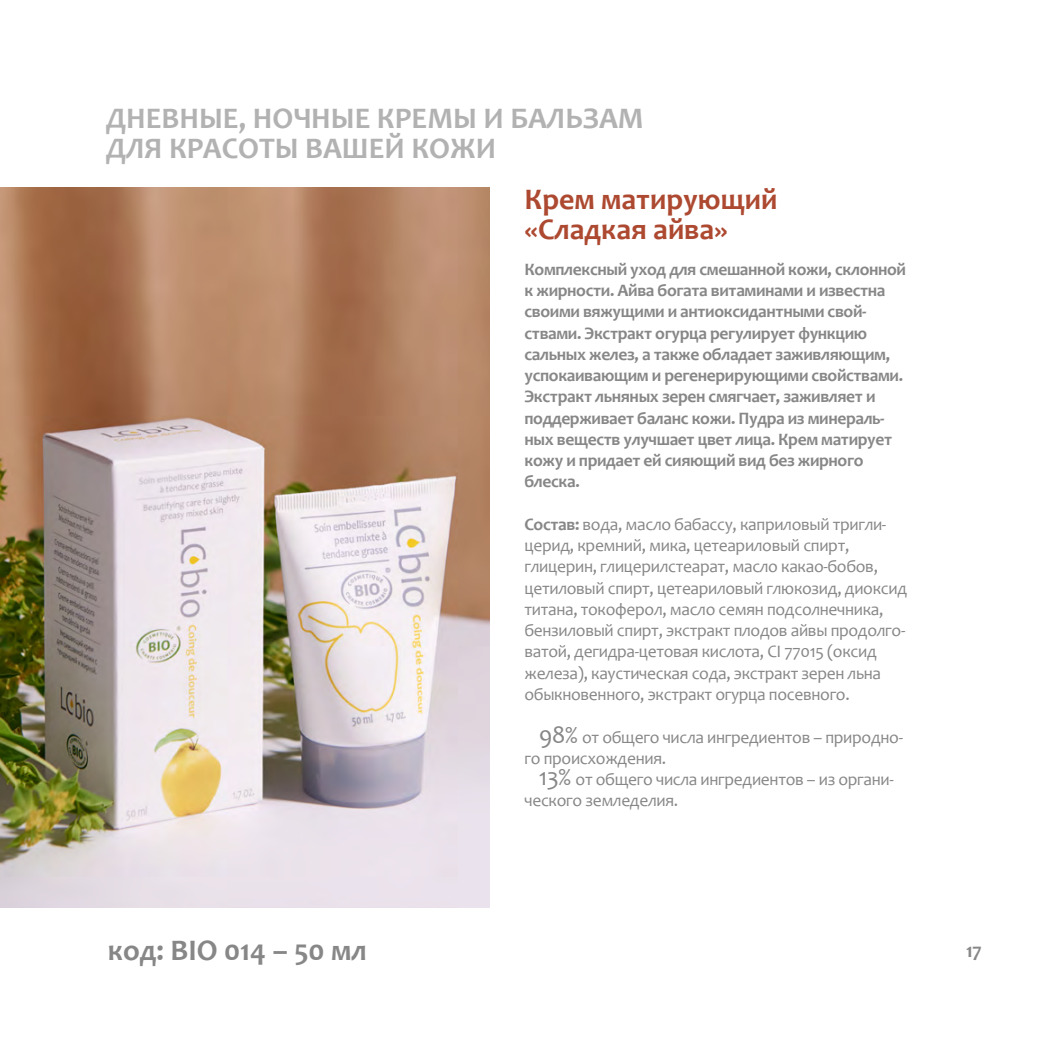
<style>
.page{position:relative;width:1049px;height:1049px;background:#fff}
.page>*{position:absolute;margin:0;border:0;box-sizing:border-box;transform-origin:0 0}
.t1{font:700 30px/30px "Candara";color:#b3b2b2}
.t2{font:700 30px/30px "Candara";color:#ad4930}
.t3{font:700 30px "Candara";color:#878787}
.t4{font:700 20px "Candara";color:#878787}
.t5{font:17.5px/21.2px "Candara";letter-spacing:-.02em;color:#878787}
.t6{font:700 17.5px/21.2px "Candara";letter-spacing:-.02em;color:#878787}
.s1{font-weight:700}
.s2{font-size:25px}
</style>
<div class="page">
<img style="left:0;top:188px;width:489px;height:719px">
<h1 class="t1" style="left:106px;top:103px;width:539px">ДНЕВНЫЕ, НОЧНЫЕ КРЕМЫ И БАЛЬЗАМ<br>ДЛЯ КРАСОТЫ ВАШЕЙ КОЖИ</h1>
<h1 class="t3" style="left:108px;top:931px;width:260px">код: BIO 014 – 50 мл</h1>
<h1 class="t2" style="left:524px;top:184px;width:254px">Крем матирующий «Сладкая айва»</h1>
<p class="t6" style="left:524px;top:258px;width:383px">Комплексный уход для смешанной кожи, склонной к жирности. Айва богата витаминами и известна своими вяжущими и антиоксидантными свой&shy;ствами. Экстракт огурца регулирует функцию сальных желез, а также обладает заживляющим, успокаивающим и регенерирующими свойствами.<br>Экстракт льняных зерен смягчает, заживляет и поддерживает баланс кожи. Пудра из минераль&shy;ных веществ улучшает цвет лица. Крем матирует кожу и придает ей сияющий вид без жирного блеска.</p>
<p class="t5" style="left:524px;top:513px;width:384px"><span class="s1">Состав:</span> вода, масло бабассу, каприловый тригли&shy;церид, кремний, мика, цетеариловый спирт, глицерин, глицерилстеарат, масло какао-бобов, цетиловый спирт, цетеариловый глюкозид, диоксид титана, токоферол, масло семян подсолнечника, бензиловый спирт, экстракт плодов айвы продолго&shy;ватой, дегидра-цетовая кислота, CI 77015 (оксид железа), каустическая сода, экстракт зерен льна обыкновенного, экстракт огурца посевного.</p>
<p class="t5" style="left:524px;top:726px;width:380px;text-indent:14px"><span class="s2">98%</span> от общего числа ингредиентов – природно&shy;го происхождения.</p>
<p class="t5" style="left:524px;top:768px;width:371px;text-indent:14px"><span class="s2">13%</span> от общего числа ингредиентов – из органи&shy;ческого земледелия.</p>
<p class="t4" style="left:966px;top:938px;width:17px">17</p>
</div>
